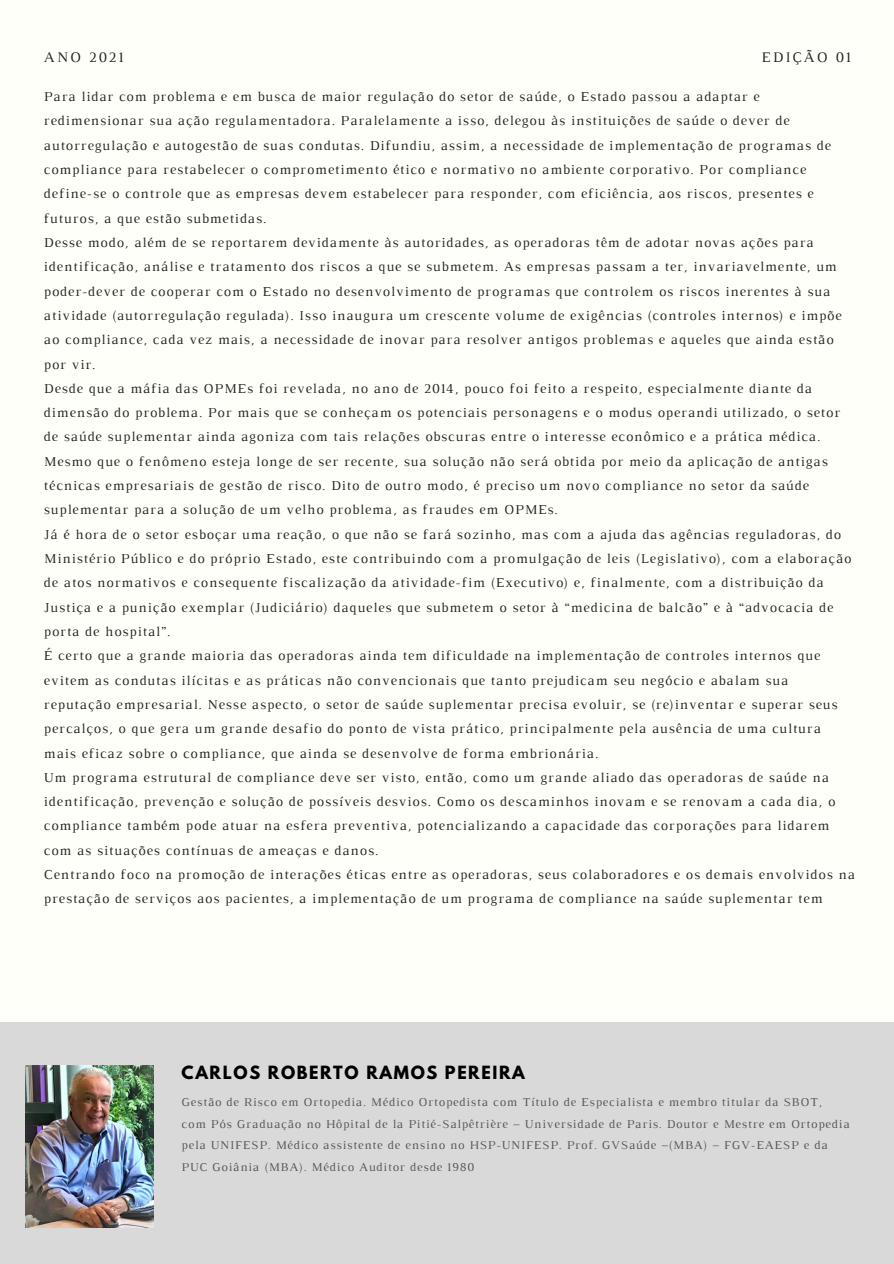
<style>
.page{position:relative;width:894px;height:1264px;background:#fff}
.page>*{position:absolute;margin:0;border:0;box-sizing:border-box;transform-origin:0 0}
.t1{font:700 16.2px "League Spartan";letter-spacing:.1em;color:#000}
.t2{font:14.85px "Luthier";letter-spacing:.14em;color:#222}
.t3{font:13.95px/24.3px "Luthier";letter-spacing:.07em;color:#222}
.t4{font:12.15px/21.5px "Luthier";letter-spacing:.07em;color:#545454}
</style>
<div class="page">
<div style="left:0;top:0;width:893px;height:1263px;background:#fffff9"></div>
<div style="left:0;top:1022px;width:893px;height:241px;background:#d9d9d9"></div>
<img style="left:26px;top:1065px;width:127px;height:162px">
<p class="t2" style="left:44px;top:52px;width:81px">ANO 2021</p>
<p class="t2" style="left:761px;top:52px;width:91px">EDIÇÃO 01</p>
<p class="t3" style="left:44px;top:85px;width:812px">Para lidar com problema e em busca de maior regulação do setor de saúde, o Estado passou a adaptar e redimensionar sua ação regulamentadora. Paralelamente a isso, delegou às instituições de saúde o dever de autorregulação e autogestão de suas condutas. Difundiu, assim, a necessidade de implementação de programas de compliance para restabelecer o comprometimento ético e normativo no ambiente corporativo. Por compliance define-se o controle que as empresas devem estabelecer para responder, com eficiência, aos riscos, presentes e futuros, a que estão submetidas.<br>Desse modo, além de se reportarem devidamente às autoridades, as operadoras têm de adotar novas ações para identificação, análise e tratamento dos riscos a que se submetem. As empresas passam a ter, invariavelmente, um poder-dever de cooperar com o Estado no desenvolvimento de programas que controlem os riscos inerentes à sua atividade (autorregulação regulada). Isso inaugura um crescente volume de exigências (controles internos) e impõe ao compliance, cada vez mais, a necessidade de inovar para resolver antigos problemas e aqueles que ainda estão por vir.<br>Desde que a máfia das OPMEs foi revelada, no ano de 2014, pouco foi feito a respeito, especialmente diante da dimensão do problema. Por mais que se conheçam os potenciais personagens e o modus operandi utilizado, o setor de saúde suplementar ainda agoniza com tais relações obscuras entre o interesse econômico e a prática médica.<br>Mesmo que o fenômeno esteja longe de ser recente, sua solução não será obtida por meio da aplicação de antigas técnicas empresariais de gestão de risco. Dito de outro modo, é preciso um novo compliance no setor da saúde suplementar para a solução de um velho problema, as fraudes em OPMEs.<br>Já é hora de o setor esboçar uma reação, o que não se fará sozinho, mas com a ajuda das agências reguladoras, do Ministério Público e do próprio Estado, este contribuindo com a promulgação de leis (Legislativo), com a elaboração de atos normativos e consequente fiscalização da atividade-fim (Executivo) e, finalmente, com a distribuição da Justiça e a punição exemplar (Judiciário) daqueles que submetem o setor à “medicina de balcão” e à “advocacia de porta de hospital”.<br>É certo que a grande maioria das operadoras ainda tem dificuldade na implementação de controles internos que evitem as condutas ilícitas e as práticas não convencionais que tanto prejudicam seu negócio e abalam sua reputação empresarial. Nesse aspecto, o setor de saúde suplementar precisa evoluir, se (re)inventar e superar seus percalços, o que gera um grande desafio do ponto de vista prático, principalmente pela ausência de uma cultura mais eficaz sobre o compliance, que ainda se desenvolve de forma embrionária.<br>Um programa estrutural de compliance deve ser visto, então, como um grande aliado das operadoras de saúde na identificação, prevenção e solução de possíveis desvios. Como os descaminhos inovam e se renovam a cada dia, o compliance também pode atuar na esfera preventiva, potencializando a capacidade das corporações para lidarem com as situações contínuas de ameaças e danos.<br>Centrando foco na promoção de interações éticas entre as operadoras, seus colaboradores e os demais envolvidos na prestação de serviços aos pacientes, a implementação de um programa de compliance na saúde suplementar tem</p>
<p class="t1" style="left:181px;top:1064px;width:345px">CARLOS ROBERTO RAMOS PEREIRA</p>
<p class="t4" style="left:181px;top:1092px;width:669px">Gestão de Risco em Ortopedia. Médico Ortopedista com Título de Especialista e membro titular da SBOT,<br>com Pós Graduação no Hôpital de la Pitié-Salpêtrière – Universidade de Paris. Doutor e Mestre em Ortopedia pela UNIFESP. Médico assistente de ensino no HSP-UNIFESP. Prof. GVSaúde –(MBA) – FGV-EAESP e da PUC Goiânia (MBA). Médico Auditor desde 1980</p>
</div>
